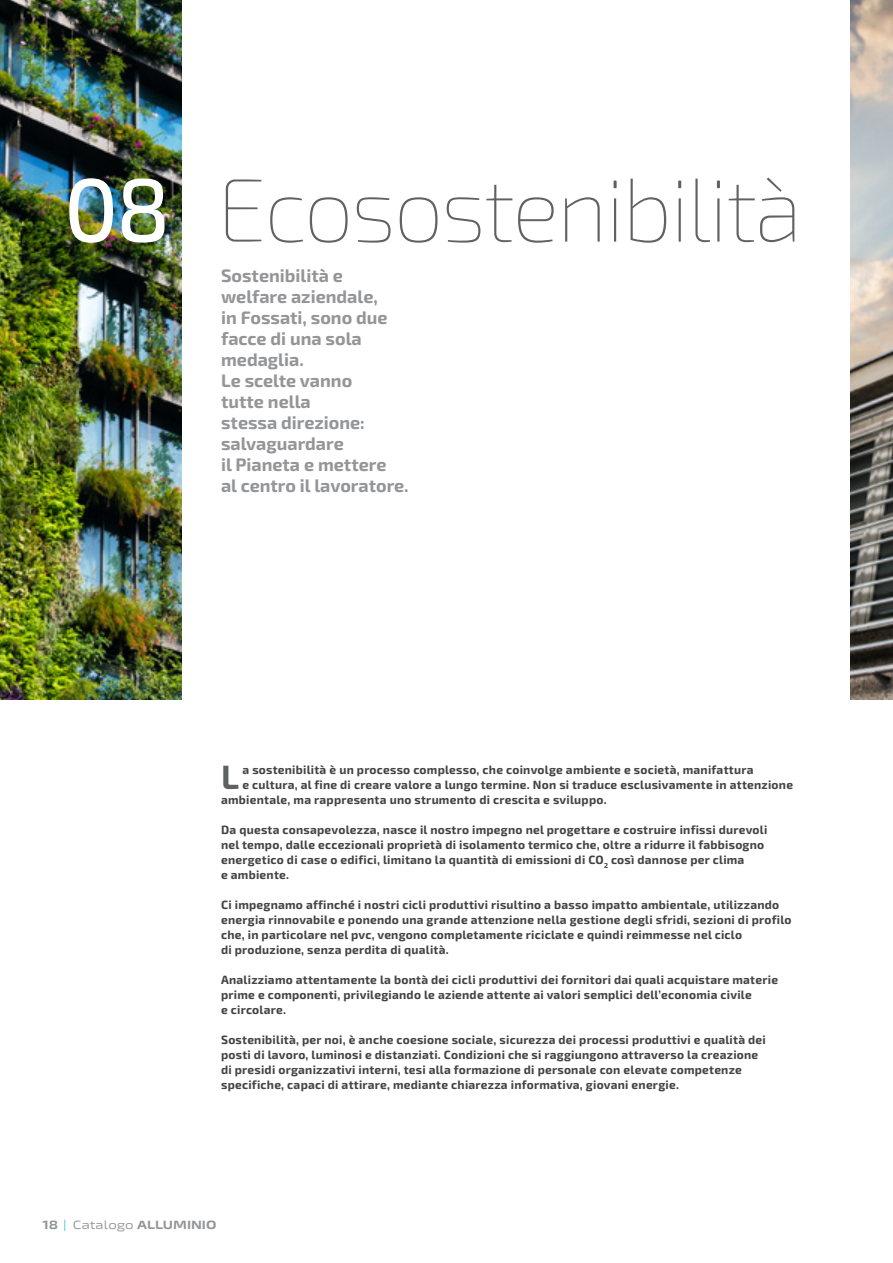
<style>
.page{position:relative;width:893px;height:1263px;background:#fff}
.page>*{position:absolute;margin:0;border:0;box-sizing:border-box;transform-origin:0 0}
.t1{font:100 90px "Exo 2";letter-spacing:-.03em;color:#5f6163}
.t2{font:700 33.75px "Exo 2";color:#5f6163}
.t3{font:700 18px/21px "Exo 2";color:#939598}
.t4{font:700 12px/15px "Exo 2";letter-spacing:.02em;color:#424345}
.t5{font:700 expanded 12px "Exo 2";color:#939598}
.s1{font-weight:500;color:#fff}
.s2{font-weight:300;font-stretch:normal;color:#00a2dd}
.s3{font-weight:400}
</style>
<div class="page">
<img style="left:0;top:0;width:182px;height:699px">
<img style="left:850px;top:0;width:43px;height:699px">
<p class="t1" style="left:64px;top:159px;width:740px"><span class="s1">08</span> Ecosostenibilità</p>
<p class="t3" style="left:221px;top:265px;width:168px">Sostenibilità e welfare aziendale, in Fossati, sono due facce di una sola medaglia.</p>
<p class="t3" style="left:221px;top:370px;width:145px">Le scelte vanno tutte nella stessa direzione: salvaguardare</p>
<p class="t3" style="left:221px;top:454px;width:167px">il Pianeta e mettere</p>
<p class="t3" style="left:221px;top:475px;width:189px">al centro il lavoratore.</p>
<p class="t2" style="left:221px;top:757px;width:19px">L</p>
<p class="t4" style="left:242px;top:762px;width:512px">a sostenibilità è un processo complesso, che coinvolge ambiente e società, manifattura</p>
<p class="t4" style="left:242px;top:777px;width:552px">e cultura, al fine di creare valore a lungo termine. Non si traduce esclusivamente in attenzione</p>
<p class="t4" style="left:221px;top:792px;width:387px">ambientale, ma rappresenta uno strumento di crescita e sviluppo.</p>
<p class="t4" style="left:221px;top:822px;width:548px">Da questa consapevolezza, nasce il nostro impegno nel progettare e costruire infissi durevoli nel tempo, dalle eccezionali proprietà di isolamento termico che, oltre a ridurre il fabbisogno energetico di case o edifici, limitano la quantità di emissioni di CO<sub>2</sub> così dannose per clima</p>
<p class="t4" style="left:221px;top:867px;width:69px">e ambiente.</p>
<p class="t4" style="left:221px;top:897px;width:572px">Ci impegnamo affinché i nostri cicli produttivi risultino a basso impatto ambientale, utilizzando energia rinnovabile e ponendo una grande attenzione nella gestione degli sfridi, sezioni di profilo che, in particolare nel pvc, vengono completamente riciclate e quindi reimmesse nel ciclo</p>
<p class="t4" style="left:221px;top:942px;width:229px">di produzione, senza perdita di qualità.</p>
<p class="t4" style="left:221px;top:972px;width:558px">Analizziamo attentamente la bontà dei cicli produttivi dei fornitori dai quali acquistare materie prime e componenti, privilegiando le aziende attente ai valori semplici dell’economia civile</p>
<p class="t4" style="left:221px;top:1002px;width:66px">e circolare.</p>
<p class="t4" style="left:221px;top:1032px;width:546px">Sostenibilità, per noi, è anche coesione sociale, sicurezza dei processi produttivi e qualità dei posti di lavoro, luminosi e distanziati. Condizioni che si raggiungono attraverso la creazione</p>
<p class="t4" style="left:221px;top:1062px;width:522px">di presidi organizzativi interni, tesi alla formazione di personale con elevate competenze specifiche, capaci di attirare, mediante chiarezza informativa, giovani energie.</p>
<p class="t5" style="left:43px;top:1217px;width:175px">18 <span class="s2">|</span> <span class="s3">Catalogo</span> ALLUMINIO</p>
</div>
